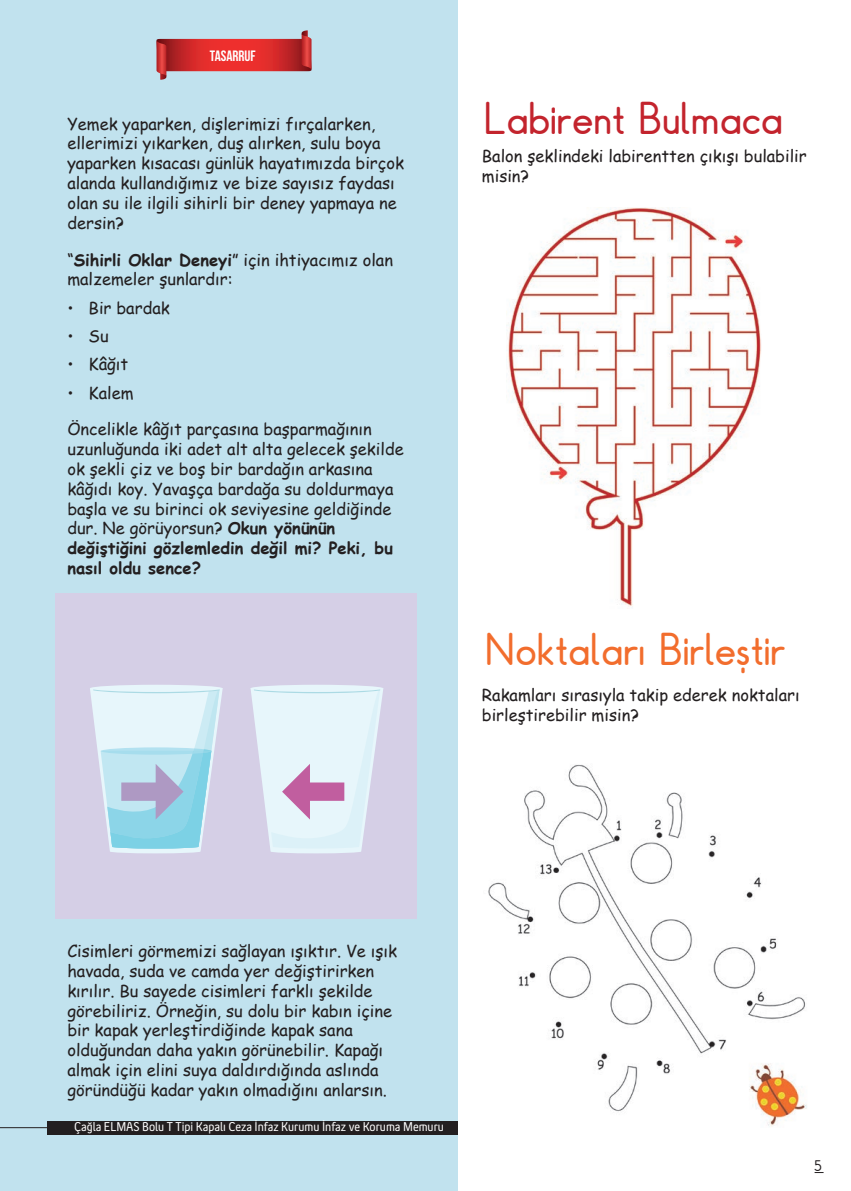
<style>
.page{position:relative;width:851px;height:1191px;background:#fff}
.page>*{position:absolute;margin:0;border:0;box-sizing:border-box;transform-origin:0 0}
.t1{font:40.5px "ALFABET98 Normal";color:#f26d2d}
.t2{font:40.5px "ALFABET98 Normal";color:#c3242d}
.t3{font:16.5px/19.8px "Comic Sans MS";color:#231f20}
.t4{font:15px "Bebas Neue";color:#fff}
.t5{font:13.5px "Satura Text Pro";color:#fff}
.t6{font:13.5px "ALFABET98 Normal";color:#231f20}
.s1{font-weight:700}
</style>
<div class="page">
<div style="left:0;top:0;width:457px;height:1191px;background:#c1e2ee"></div>
<svg style="left:156px;top:30px;width:155px;height:50px"></svg>
<hr style="left:0;top:1127px;width:180px;height:1px;background:#231f20">
<div style="left:47px;top:1120px;width:410px;height:14px;background:#231f20"></div>
<div style="left:55px;top:593px;width:362px;height:326px;background:#d5cfe6"></div>
<div style="left:90px;top:684px;width:132px;height:8px;background:#e7f6fb;border-radius:50%"></div>
<div style="left:250px;top:684px;width:133px;height:8px;background:#e7f6fb;border-radius:50%"></div>
<svg style="left:250px;top:688px;width:133px;height:165px"></svg>
<svg style="left:90px;top:688px;width:133px;height:165px"></svg>
<img style="left:506px;top:207px;width:255px;height:402px">
<img style="left:488px;top:764px;width:319px;height:363px">
<p class="t4" style="left:210px;top:47px;width:47px">TASARRUF</p>
<p class="t3" style="left:67px;top:113px;width:338px">Yemek yaparken, dişlerimizi fırçalarken, ellerimizi yıkarken, duş alırken, sulu boya yaparken kısacası günlük hayatımızda birçok alanda kullandığımız ve bize sayısız faydası olan su ile ilgili sihirli bir deney yapmaya ne dersin?</p>
<p class="t3" style="left:67px;top:249px;width:327px">“<span class="s1">Sihirli Oklar Deneyi</span>” için ihtiyacımız olan malzemeler şunlardır:</p>
<p class="t3" style="left:67px;top:297px;width:104px">• Bir bardak</p>
<p class="t3" style="left:67px;top:325px;width:43px">• Su</p>
<p class="t3" style="left:67px;top:354px;width:62px">• Kâğıt</p>
<p class="t3" style="left:67px;top:382px;width:68px">• Kalem</p>
<p class="t3" style="left:67px;top:419px;width:338px">Öncelikle kâğıt parçasına başparmağının uzunluğunda iki adet alt alta gelecek şekilde ok şekli çiz ve boş bir bardağın arkasına kâğıdı koy. Yavaşça bardağa su doldurmaya başla ve su birinci ok seviyesine geldiğinde dur. Ne görüyorsun? <span class="s1">Okun yönünün değiştiğini gözlemledin değil mi? Peki, bu nasıl oldu sence?</span></p>
<h1 class="t2" style="left:485px;top:93px;width:300px">Labirent Bulmaca</h1>
<p class="t3" style="left:482px;top:145px;width:326px">Balon şeklindeki labirentten çıkışı bulabilir misin?</p>
<h1 class="t1" style="left:485px;top:624px;width:303px">Noktaları Birleştir</h1>
<p class="t3" style="left:482px;top:684px;width:319px">Rakamları sırasıyla takip ederek noktaları birleştirebilir misin?</p>
<p class="t3" style="left:67px;top:940px;width:331px">Cisimleri görmemizi sağlayan ışıktır. Ve ışık havada, suda ve camda yer değiştirirken kırılır. Bu sayede cisimleri farklı şekilde görebiliriz. Örneğin, su dolu bir kabın içine bir kapak yerleştirdiğinde kapak sana olduğundan daha yakın görünebilir. Kapağı almak için elini suya daldırdığında aslında göründüğü kadar yakın olmadığını anlarsın.</p>
<p class="t5" style="left:74px;top:1120px;width:371px">Çağla ELMAS Bolu T Tipi Kapalı Ceza İnfaz Kurumu İnfaz ve Koruma Memuru</p>
<p class="t6" style="left:814px;top:1157px;width:10px">5</p>
</div>
